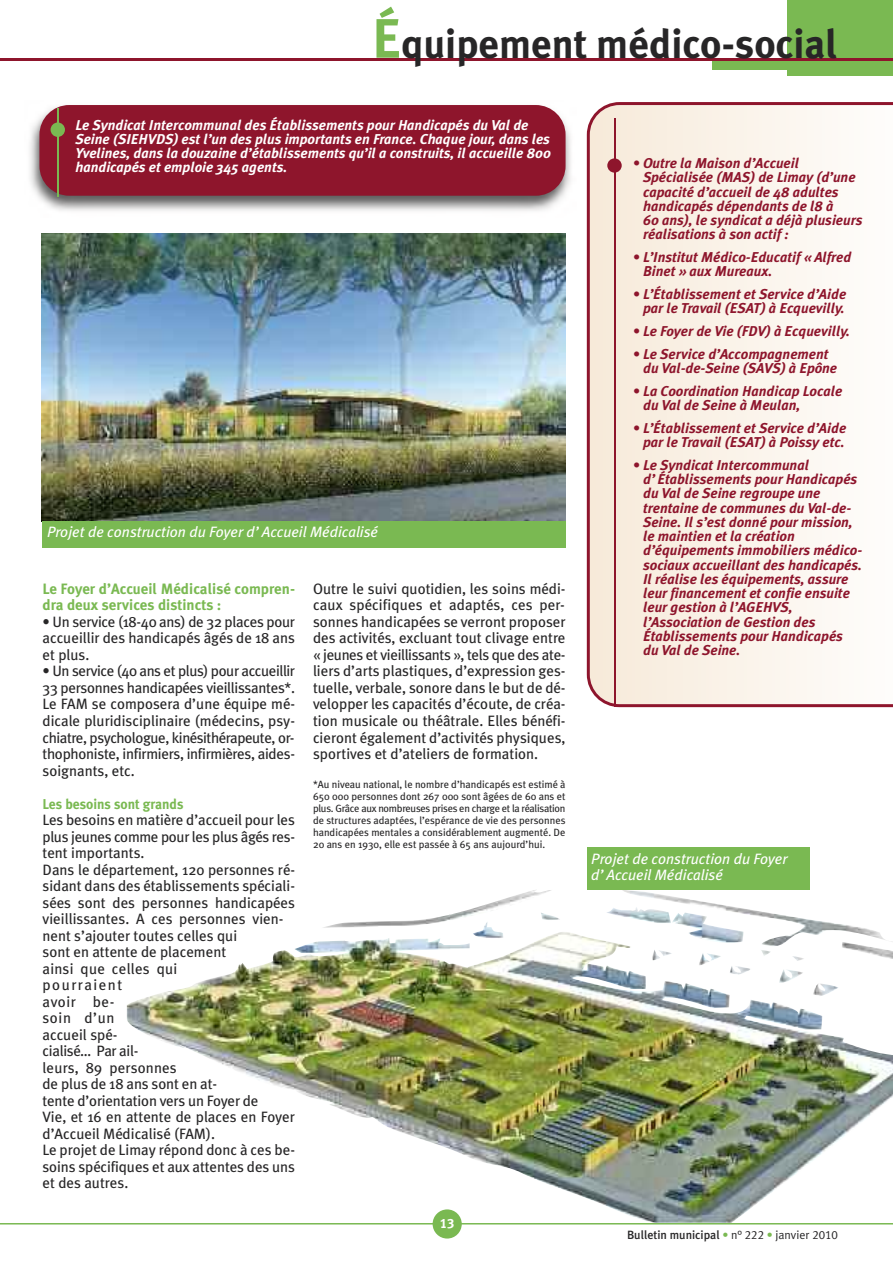
<style>
.page{position:relative;width:893px;height:1263px;background:#fff}
.page>*{position:absolute;margin:0;border:0;box-sizing:border-box;transform-origin:0 0}
.t1{font:700 40.5px "Meta Plus";color:#272627}
.t2{font:15px/16.5px "Meta Plus";color:#272627;text-align:justify}
.t3{font:italic 15px/16.5px "Meta Plus";color:#fff}
.t4{font:700 15px/16.5px "Meta Plus";color:#7ab952}
.t5{font:italic 700 14.25px/14.2px "Meta Plus";color:#8e152c}
.t6{font:italic 700 14.25px/14.2px "Meta Plus";color:#fff}
.t7{font:700 14.25px "Meta Plus";color:#7ab952;scale:.96 1}
.t8{font:13.5px "Meta Plus Bold Caps";color:#fff}
.t9{font:500 12px "Meta Plus";color:#272627}
.t10{font:10.5px/12px "Meta Plus";color:#272627;text-align:justify}
.s1{font-size:55.5px;color:#7ab952}
.s2{font-family:"Meta Plus Normal";font-weight:400;color:#7ab952}
.s3{font-family:"Meta Plus Normal";font-weight:400}
.s4{font-family:"Meta Plus Normal Caps";font-weight:400}
</style>
<div class="page">
<hr style="left:0;top:1223px;width:893px;height:1px;background:#7ab952">
<div style="left:433px;top:1209px;width:29px;height:29px;background:#7ab952;border-radius:50%"></div>
<div style="left:787px;top:0;width:106px;height:76px;background:#7ab952"></div>
<div style="left:712px;top:61px;width:181px;height:9px;background:#7ab952"></div>
<hr style="left:0;top:59px;width:893px;height:2px;background:#8e152c">
<img style="left:30px;top:105px;width:541px;height:106px">
<div style="left:39px;top:105px;width:527px;height:91px;background:#8e152c;border-radius:30px"></div>
<hr style="left:58px;top:108px;width:1px;height:89px;background:#7ab952">
<div style="left:51px;top:122px;width:14px;height:15px;background:#7ab952;border-radius:50%"></div>
<img style="left:127px;top:889px;width:766px;height:334px">
<img style="left:42px;top:233px;width:524px;height:289px">
<svg style="left:587px;top:102px;width:306px;height:605px"></svg>
<hr style="left:614px;top:118px;width:2px;height:589px;background:#8e152c">
<div style="left:607px;top:158px;width:15px;height:15px;background:#8e152c;border-radius:50%"></div>
<div style="left:43px;top:521px;width:523px;height:26px;background:#7ab952"></div>
<div style="left:587px;top:847px;width:222px;height:43px;background:#7ab952"></div>
<h1 class="t1" style="left:372px;top:20px;width:467px"><span class="s1">É</span>quipement médico-social</h1>
<p class="t6" style="left:76px;top:118px;width:477px">Le Syndicat Intercommunal des Établissements pour Handicapés du Val de Seine (SIEHVDS) est l’un des plus importants en France. Chaque jour, dans les Yvelines, dans la douzaine d’établissements qu’il a construits, il accueille 800 handicapés et emploie 345 agents.</p>
<p class="t3" style="left:47px;top:523px;width:333px">Projet de construction du Foyer d’Accueil Médicalisé</p>
<p class="t4" style="left:43px;top:580px;width:254px">Le Foyer d’Accueil Médicalisé compren&shy;dra deux services distincts :</p>
<p class="t2" style="left:43px;top:613px;width:254px">• Un service (18-40 ans) de 32 places pour accueillir des handicapés âgés de 18 ans et plus.</p>
<p class="t2" style="left:43px;top:663px;width:254px">• Un service (40 ans et plus) pour accueillir 33 personnes handicapées vieillissantes*.<br>Le FAM se composera d’une équipe mé&shy;dicale pluridisciplinaire (médecins, psy&shy;chiatre, psychologue, kinésithérapeute, or&shy;thophoniste, infirmiers, infirmières, aides&shy;soignants, etc.</p>
<p class="t7" style="left:43px;top:795px;width:148px">Les besoins sont grands</p>
<p class="t2" style="left:43px;top:811px;width:254px;text-align:left">Les besoins en matière d’accueil pour les plus jeunes comme pour les plus âgés res&shy;tent importants.<br>Dans le département, 120 personnes ré&shy;sidant dans des établissements spéciali&shy;sées sont des personnes handicapées vieillissantes. A ces personnes vien&shy;nent s’ajouter toutes celles qui<br>sont en attente de placement<br>ainsi que celles qui<br>pourraient<br>avoir be-<br>soin d’un<br>accueil spé-<br>cialisé… Par ail-<br>leurs, 89 personnes<br>de plus de 18 ans sont en at-<br>tente d’orientation vers un Foyer de<br>Vie, et 16 en attente de places en Foyer d’Accueil Médicalisé (FAM).<br>Le projet de Limay répond donc à ces be&shy;soins spécifiques et aux attentes des uns et des autres.</p>
<p class="t2" style="left:313px;top:580px;width:254px">Outre le suivi quotidien, les soins médi&shy;caux spécifiques et adaptés, ces per&shy;sonnes handicapées se verront proposer des activités, excluant tout clivage entre « jeunes et vieillissants », tels que des ate&shy;liers d’arts plastiques, d’expression ges&shy;tuelle, verbale, sonore dans le but de dé&shy;velopper les capacités d’écoute, de créa&shy;tion musicale ou théâtrale. Elles bénéfi&shy;cieront également d’activités physiques, sportives et d’ateliers de formation.</p>
<p class="t10" style="left:313px;top:778px;width:254px">*Au niveau national, le nombre d’handicapés est estimé à 650 000 personnes dont 267 000 sont âgées de 60 ans et plus. Grâce aux nombreuses prises en charge et la réalisation de structures adaptées, l’espérance de vie des personnes handicapées mentales a considérablement augmenté. De 20 ans en 1930, elle est passée à 65 ans aujourd’hui.</p>
<p class="t8" style="left:440px;top:1215px;width:16px">13</p>
<p class="t5" style="left:643px;top:156px;width:221px;text-indent:-10px">• Outre la Maison d’Accueil<br>Spécialisée (MAS) de Limay (d’une capacité d’accueil de 48 adultes handicapés dépendants de l8 à<br>60 ans), le syndicat a déjà plusieurs réalisations à son actif :</p>
<p class="t5" style="left:643px;top:250px;width:210px;text-indent:-10px">• L’Institut Médico-Educatif « Alfred<br>Binet » aux Mureaux.</p>
<p class="t5" style="left:633px;top:287px;width:215px;text-align:right">• L’Établissement et Service d’Aide par le Travail (ESAT) à Ecquevilly.</p>
<p class="t5" style="left:633px;top:324px;width:219px">• Le Foyer de Vie (FDV) à Ecquevilly.</p>
<p class="t5" style="left:643px;top:347px;width:196px;text-indent:-10px">• Le Service d’Accompagnement du Val-de-Seine (SAVS) à Epône</p>
<p class="t5" style="left:643px;top:384px;width:201px;text-indent:-10px">• La Coordination Handicap Locale du Val de Seine à Meulan,</p>
<p class="t5" style="left:633px;top:421px;width:215px;text-align:right">• L’Établissement et Service d’Aide par le Travail (ESAT) à Poissy etc.</p>
<p class="t5" style="left:643px;top:458px;width:221px;text-indent:-10px">• Le Syndicat Intercommunal<br>d’ Établissements pour Handicapés du Val de Seine regroupe une trentaine de communes du Val-de-<br>Seine. Il s’est donné pour mission, le maintien et la création d’équipements immobiliers médico&shy;sociaux accueillant des handicapés.<br>Il réalise les équipements, assure leur financement et confie ensuite leur gestion à l’AGEHVS, l’Association de Gestion des<br>Établissements pour Handicapés<br>du Val de Seine.</p>
<p class="t3" style="left:591px;top:850px;width:198px">Projet de construction du Foyer d’Accueil Médicalisé</p>
<p class="t9" style="left:627px;top:1227px;width:212px">Bulletin municipal <span class="s2">•</span> <span class="s3">n°</span> <span class="s4">222</span> <span class="s2">•</span> <span class="s3">janvier</span> <span class="s4">2010</span></p>
</div>
